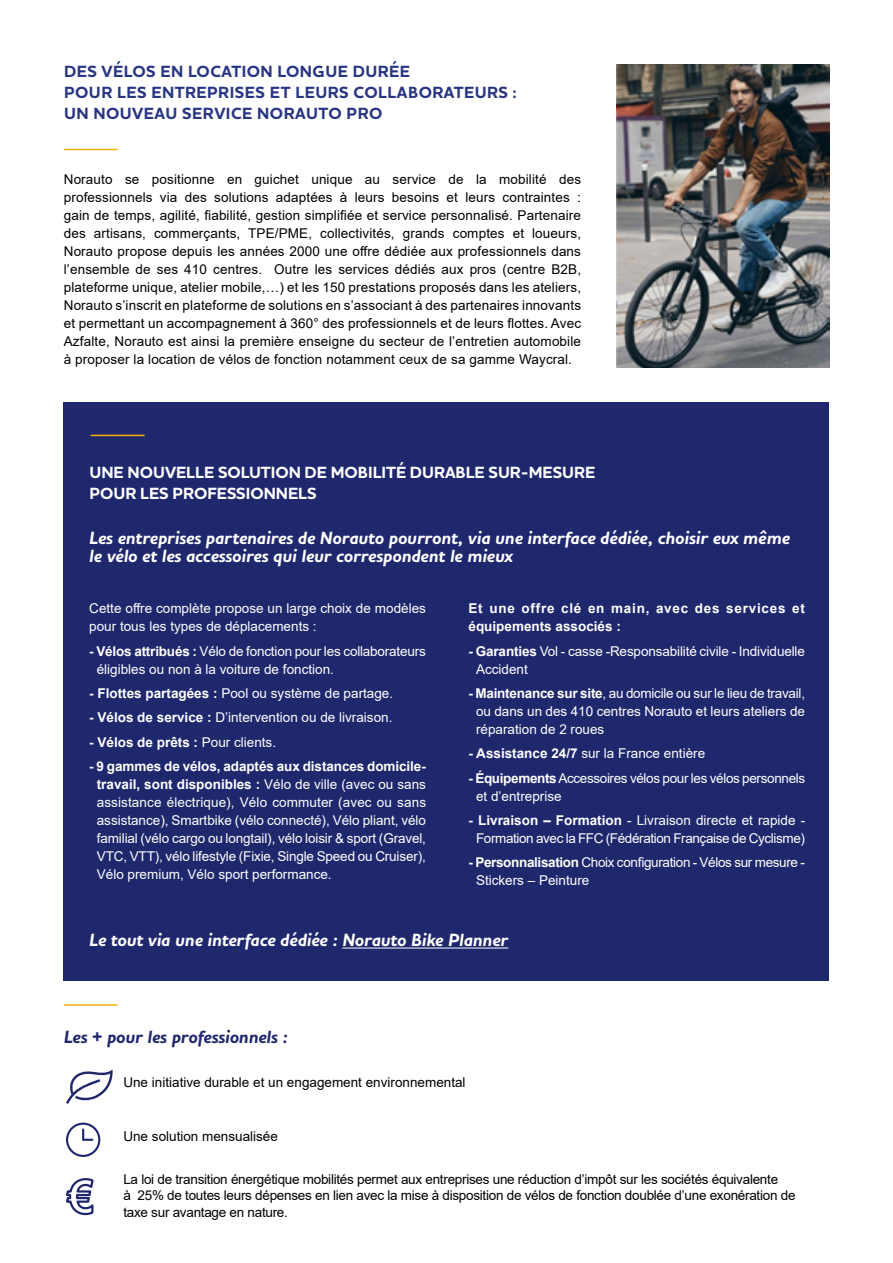
<style>
.page{position:relative;width:893px;height:1263px;background:#fff}
.page>*{position:absolute;margin:0;border:0;box-sizing:border-box;transform-origin:0 0}
.t1{font:italic 700 18px/18px "Houschka Alt Pro";letter-spacing:-.01em;color:#fff}
.t2{font:italic 700 18px "Houschka Alt Pro";letter-spacing:-.01em;color:#20286d}
.t3{font:700 16.5px/21px "Houschka Alt Pro";letter-spacing:.03em;color:#283583}
.t4{font:700 16.5px/21px "Houschka Alt Pro";color:#fff}
.t5{font:13.5px/18px "Arial";letter-spacing:-.02em;color:#000;text-align:justify}
.t6{font:13.5px/18px "Arial";color:#fff}
.t7{font:13.5px/18px "Arial";letter-spacing:-.025em;color:#fff}
.t8{font:13.5px "Arial";color:#000}
.t9{font:700 13.5px/18px "Arial";letter-spacing:.055em;color:#fff}
.t10{font:700 13.5px "Arial";color:#fff}
.s1{font-weight:700}
.s2{font-weight:400}
</style>
<div class="page">
<div style="left:64px;top:402px;width:765px;height:579px;background:#20286d"></div>
<hr style="left:64px;top:149px;width:54px;height:1px;background:#f9b000">
<hr style="left:91px;top:435px;width:54px;height:1px;background:#f9b000">
<hr style="left:64px;top:1004px;width:54px;height:2px;background:#f9b000">
<hr style="left:342px;top:947px;width:166px;height:1px;background:#fff">
<img style="left:616px;top:65px;width:213px;height:302px">
<svg style="left:66px;top:1069px;width:47px;height:35px"></svg>
<svg style="left:66px;top:1122px;width:34px;height:35px"></svg>
<svg style="left:66px;top:1178px;width:28px;height:38px"></svg>
<p class="t3" style="left:64px;top:61px;width:454px">DES VÉLOS EN LOCATION LONGUE DURÉE<br>POUR LES ENTREPRISES ET LEURS COLLABORATEURS :<br>UN NOUVEAU SERVICE NORAUTO PRO</p>
<p class="t5" style="left:64px;top:170px;width:519px">Norauto se positionne en guichet unique au service de la mobilité des professionnels via des solutions adaptées à leurs besoins et leurs contraintes : gain de temps, agilité, fiabilité, gestion simplifiée et service personnalisé. Partenaire des artisans, commerçants, TPE/PME, collectivités, grands comptes et loueurs, Norauto propose depuis les années 2000 une offre dédiée aux professionnels dans l’ensemble de ses 410 centres. Outre les services dédiés aux pros (centre B2B, plateforme unique, atelier mobile,…) et les 150 prestations proposés dans les ateliers, Norauto s’inscrit en plateforme de solutions en s’associant à des partenaires innovants et permettant un accompagnement à 360° des professionnels et de leurs flottes. Avec Azfalte, Norauto est ainsi la première enseigne du secteur de l’entretien automobile à proposer la location de vélos de fonction notamment ceux de sa gamme Waycral.</p>
<p class="t4" style="left:90px;top:463px;width:507px">UNE NOUVELLE SOLUTION DE MOBILITÉ DURABLE SUR-MESURE<br>POUR LES PROFESSIONNELS</p>
<h1 class="t1" style="left:89px;top:530px;width:702px">Les entreprises partenaires de Norauto pourront, via une interface dédiée, choisir eux même le vélo et les accessoires qui leur correspondent le mieux</h1>
<p class="t6" style="left:89px;top:599px;width:338px">Cette offre complète propose un large choix de modèles pour tous les types de déplacements :</p>
<p class="t6" style="left:97px;top:642px;width:331px;text-indent:-8px"><span class="s1">- Vélos attribués :</span> Vélo de fonction pour les collaborateurs éligibles ou non à la voiture de fonction.</p>
<p class="t6" style="left:89px;top:684px;width:305px"><span class="s1">- Flottes partagées :</span> Pool ou système de partage.</p>
<p class="t6" style="left:89px;top:708px;width:305px"><span class="s1">- Vélos de service :</span> D’intervention ou de livraison.</p>
<p class="t10" style="left:89px;top:732px;width:188px">- Vélos de prêts : <span class="s2">Pour clients.</span></p>
<p class="t6" style="left:97px;top:757px;width:331px;text-align:justify;text-indent:-8px"><span class="s1">- 9 gammes de vélos, adaptés aux distances domicile&shy;travail, sont disponibles :</span> Vélo de ville (avec ou sans assistance électrique), Vélo commuter (avec ou sans assistance), Smartbike (vélo connecté), Vélo pliant, vélo familial (vélo cargo ou longtail), vélo loisir &amp; sport (Gravel, VTC, VTT), vélo lifestyle (Fixie, Single Speed ou Cruiser), Vélo premium, Vélo sport performance.</p>
<p class="t9" style="left:468px;top:600px;width:338px">Et une offre clé en main, avec des services et équipements associés :</p>
<p class="t6" style="left:476px;top:642px;width:330px;text-indent:-8px"><span class="s1">- Garanties</span> Vol - casse -Responsabilité civile - Individuelle<br>Accident</p>
<p class="t6" style="left:476px;top:684px;width:331px;text-align:justify;text-indent:-8px"><span class="s1">- Maintenance sur site</span>, au domicile ou sur le lieu de travail, ou dans un des 410 centres Norauto et leurs ateliers de réparation de 2 roues</p>
<p class="t6" style="left:469px;top:744px;width:238px"><span class="s1">- Assistance 24/7</span> sur la France entière</p>
<p class="t7" style="left:476px;top:769px;width:331px;text-indent:-8px"><span class="s1">- Équipements</span> Accessoires vélos pour les vélos personnels et d’entreprise</p>
<p class="t7" style="left:469px;top:811px;width:338px;text-align:center"><span class="s1">- Livraison – Formation</span> - Livraison directe et rapide -<br>Formation avec la FFC (Fédération Française de Cyclisme)</p>
<p class="t7" style="left:476px;top:854px;width:330px;text-indent:-8px"><span class="s1">- Personnalisation</span> Choix configuration - Vélos sur mesure -<br>Stickers – Peinture</p>
<h1 class="t1" style="left:89px;top:931px;width:420px">Le tout via une interface dédiée : Norauto Bike Planner</h1>
<h1 class="t2" style="left:64px;top:1025px;width:226px">Les + pour les professionnels :</h1>
<p class="t8" style="left:123px;top:1073px;width:344px">Une initiative durable et un engagement environnemental</p>
<p class="t8" style="left:123px;top:1126px;width:156px">Une solution mensualisée</p>
<p class="t5" style="left:123px;top:1170px;width:674px;line-height:16.5px;text-align:left">La loi de transition énergétique mobilités permet aux entreprises une réduction d’impôt sur les sociétés équivalente<br>à 25% de toutes leurs dépenses en lien avec la mise à disposition de vélos de fonction doublée d’une exonération de taxe sur avantage en nature.</p>
</div>
